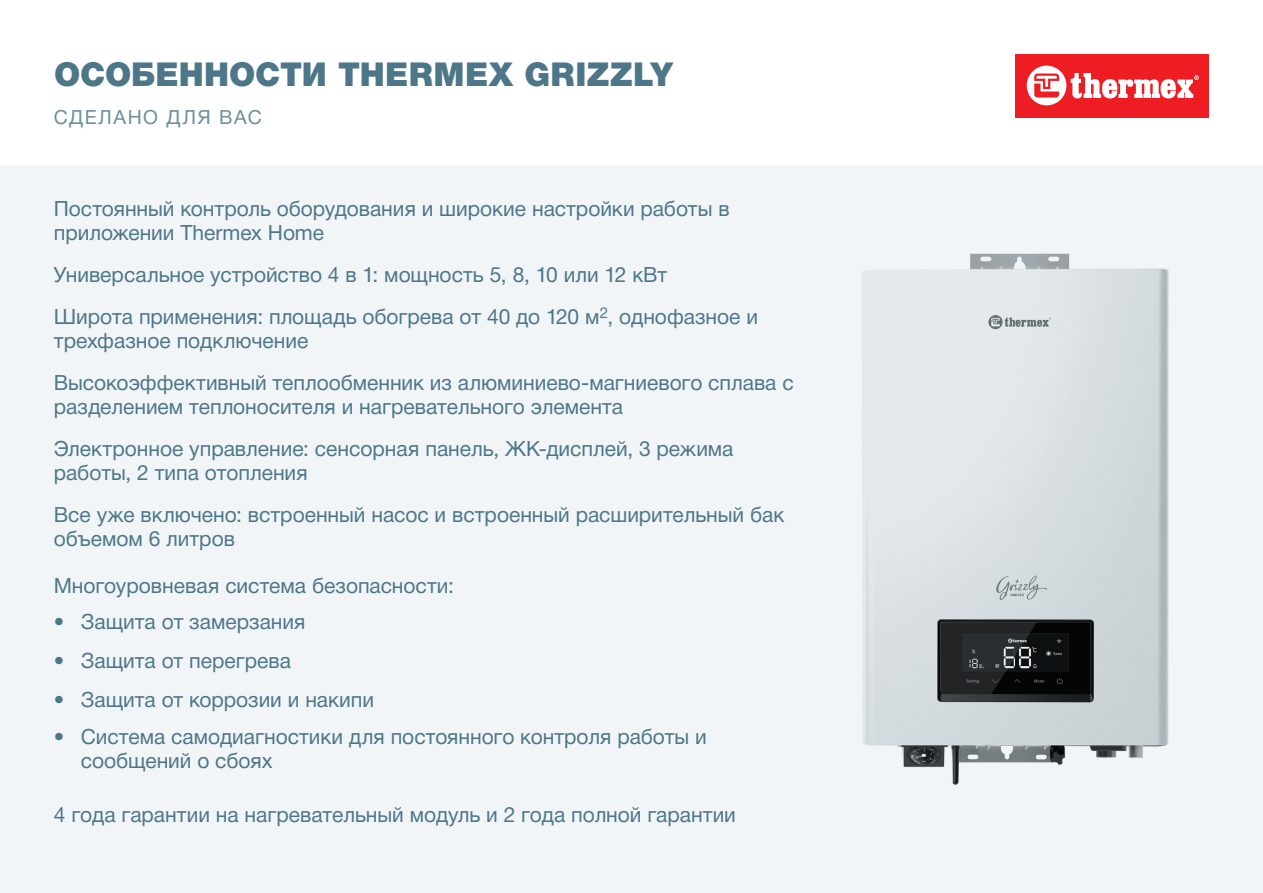
<style>
.page{position:relative;width:1263px;height:893px;background:#fff}
.page>*{position:absolute;margin:0;border:0;box-sizing:border-box;transform-origin:0 0}
.t1{font:900 33px "Helvetica Neue Cyr";letter-spacing:.005em;color:#4d7789}
.t2{font:21px/42px "Helvetica Neue Cyr";color:#4d7789}
.t3{font:19.5px "Helvetica Neue Cyr";letter-spacing:.075em;color:#6a8f9f}
</style>
<div class="page">
<div style="left:0;top:166px;width:1263px;height:727px;background:#f1f5f7"></div>
<img style="left:862px;top:253px;width:307px;height:531px">
<div style="left:1015px;top:54px;width:194px;height:63px;background:#ee1d23"></div>
<svg style="left:1027px;top:66px;width:172px;height:39px"></svg>
<h1 class="t1" style="left:54px;top:55px;width:620px">ОСОБЕННОСТИ THERMEX GRIZZLY</h1>
<p class="t3" style="left:54px;top:106px;width:209px">СДЕЛАНО ДЛЯ ВАС</p>
<p class="t2" style="left:54px;top:197px;width:677px;line-height:24px">Постоянный контроль оборудования и широкие настройки работы в приложении Thermex Home</p>
<p class="t2" style="left:54px;top:254px;width:706px">Универсальное устройство 4 в 1: мощность 5, 8, 10 или 12 кВт<br>Широта применения: площадь обогрева от 40 до 120 м<sup>2</sup>, однофазное и</p>
<p class="t2" style="left:54px;top:320px;width:741px">трехфазное подключение<br>Высокоэффективный теплообменник из алюминиево-магниевого сплава с</p>
<p class="t2" style="left:54px;top:386px;width:681px">разделением теплоносителя и нагревательного элемента<br>Электронное управление: сенсорная панель, ЖК-дисплей, 3 режима</p>
<p class="t2" style="left:54px;top:452px;width:732px">работы, 2 типа отопления<br>Все уже включено: встроенный насос и встроенный расширительный бак</p>
<p class="t2" style="left:54px;top:518px;width:183px">объемом 6 литров</p>
<p class="t2" style="left:54px;top:564px;width:401px">Многоуровневая система безопасности:</p>
<p class="t2" style="left:54px;top:600px;width:253px">• Защита от замерзания</p>
<p class="t2" style="left:54px;top:639px;width:239px">• Защита от перегрева</p>
<p class="t2" style="left:54px;top:678px;width:322px">• Защита от коррозии и накипи</p>
<p class="t2" style="left:81px;top:725px;width:627px;line-height:24px;text-indent:-27px">• Система самодиагностики для постоянного контроля работы и сообщений о сбоях</p>
<p class="t2" style="left:54px;top:794px;width:683px">4 года гарантии на нагревательный модуль и 2 года полной гарантии</p>
</div>
